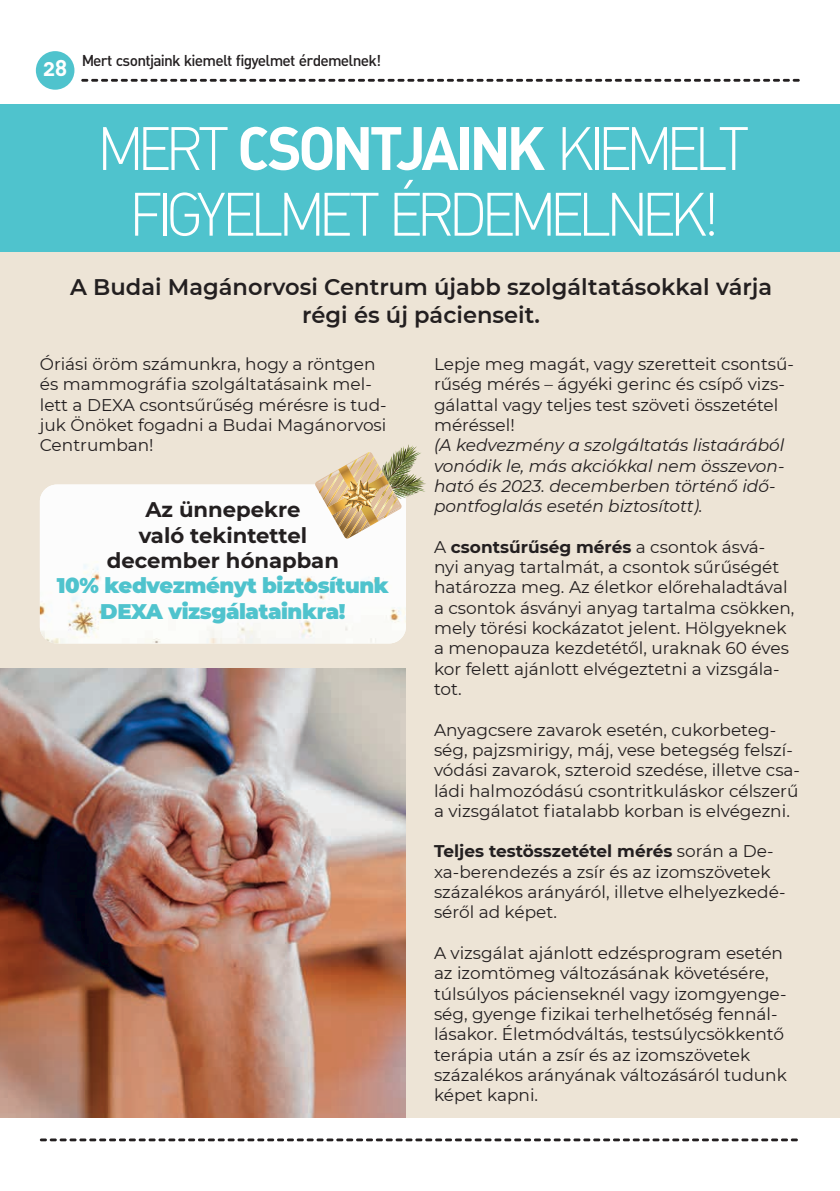
<style>
.page{position:relative;width:840px;height:1191px;background:#fff}
.page>*{position:absolute;margin:0;border:0;box-sizing:border-box;transform-origin:0 0}
.t1{font:60.2px/65.6px "DIN Alt Lt PFL";letter-spacing:-.025em;color:#fff;text-align:center}
.t2{font:600 22.6px/27px "Montserrat";color:#231f20;text-align:center}
.t3{font:900 21.2px/25.4px "Montserrat";letter-spacing:-.02em;color:#4fc3cd;text-align:center}
.t4{font:700 21.2px/25.4px "Montserrat";color:#231f20;text-align:center}
.t5{font:17px/20.4px "Montserrat";color:#231f20}
.t6{font:italic 17px/20.4px "Montserrat";color:#231f20}
.t7{font:15.6px "DIN Alt Md PFL";color:#231f20}
.s1{font-family:"DIN Alt PFL";font-weight:700;font-size:22.6px;color:#fff}
.s2{font-family:"DIN Alt PFL";font-weight:700}
.s3{font-weight:700}
</style>
<div class="page">
<div style="left:0;top:104px;width:839px;height:1013px;background:#ede4d6"></div>
<svg style="left:40px;top:1138px;width:757px;height:3px"></svg>
<div style="left:36px;top:51px;width:38px;height:39px;background:#4fc3cd;border-radius:50%"></div>
<svg style="left:81px;top:79px;width:718px;height:3px"></svg>
<div style="left:0;top:104px;width:839px;height:148px;background:#4fc3cd"></div>
<img style="left:0;top:669px;width:406px;height:448px">
<div style="left:40px;top:484px;width:366px;height:159px;background:#fcfcfc"></div>
<img style="left:315px;top:444px;width:111px;height:94px">
<p class="t7" style="left:43px;top:51px;width:338px"><span class="s1">28</span> Mert csontjaink kiemelt figyelmet érdemelnek!</p>
<h1 class="t1" style="left:97px;top:115px;width:650px">MERT <span class="s2">CSONTJAINK</span> KIEMELT<br>FIGYELMET ÉRDEMELNEK!</h1>
<h2 class="t2" style="left:70px;top:273px;width:703px">A Budai Magánorvosi Centrum újabb szolgáltatásokkal várja régi és új pácienseit.</h2>
<p class="t5" style="left:40px;top:353px;width:348px">Óriási öröm számunkra, hogy a röntgen és mammográfia szolgáltatásaink mel&shy;lett a DEXA csontsűrűség mérésre is tud&shy;juk Önöket fogadni a Budai Magánorvosi Centrumban!</p>
<p class="t5" style="left:434px;top:353px;width:361px">Lepje meg magát, vagy szeretteit csontsű&shy;rűség mérés – ágyéki gerinc és csípő vizs&shy;gálattal vagy teljes test szöveti összetétel méréssel!</p>
<p class="t6" style="left:434px;top:434px;width:352px">(A kedvezmény a szolgáltatás listaárából vonódik le, más akciókkal nem összevon&shy;ható és 2023. decemberben történő idő&shy;pontfoglalás esetén biztosított).</p>
<p class="t5" style="left:434px;top:536px;width:361px">A <span class="s3">csontsűrűség mérés</span> a csontok ásvá&shy;nyi anyag tartalmát, a csontok sűrűségét határozza meg. Az életkor előrehaladtával a csontok ásványi anyag tartalma csökken, mely törési kockázatot jelent. Hölgyeknek a menopauza kezdetétől, uraknak 60 éves kor felett ajánlott elvégeztetni a vizsgála&shy;tot.</p>
<p class="t5" style="left:434px;top:718px;width:367px">Anyagcsere zavarok esetén, cukorbeteg&shy;ség, pajzsmirigy, máj, vese betegség felszí&shy;vódási zavarok, szteroid szedése, illetve csa&shy;ládi halmozódású csontritkuláskor célszerű a vizsgálatot fiatalabb korban is elvégezni.</p>
<p class="t5" style="left:434px;top:840px;width:353px"><span class="s3">Teljes testösszetétel mérés</span> során a De&shy;xa-berendezés a zsír és az izomszövetek százalékos arányáról, illetve elhelyezkedé&shy;séről ad képet.</p>
<p class="t5" style="left:434px;top:942px;width:354px">A vizsgálat ajánlott edzésprogram esetén az izomtömeg változásának követésére, túlsúlyos pácienseknél vagy izomgyenge&shy;ség, gyenge fizikai terhelhetőség fennál&shy;lásakor. Életmódváltás, testsúlycsökkentő terápia után a zsír és az izomszövetek százalékos arányának változásáról tudunk képet kapni.</p>
<p class="t4" style="left:107px;top:496px;width:233px">Az ünnepekre<br>való tekintettel december hónapban</p>
<p class="t3" style="left:57px;top:572px;width:333px">10% kedvezményt biztosítunk<br>DEXA vizsgálatainkra!</p>
</div>
